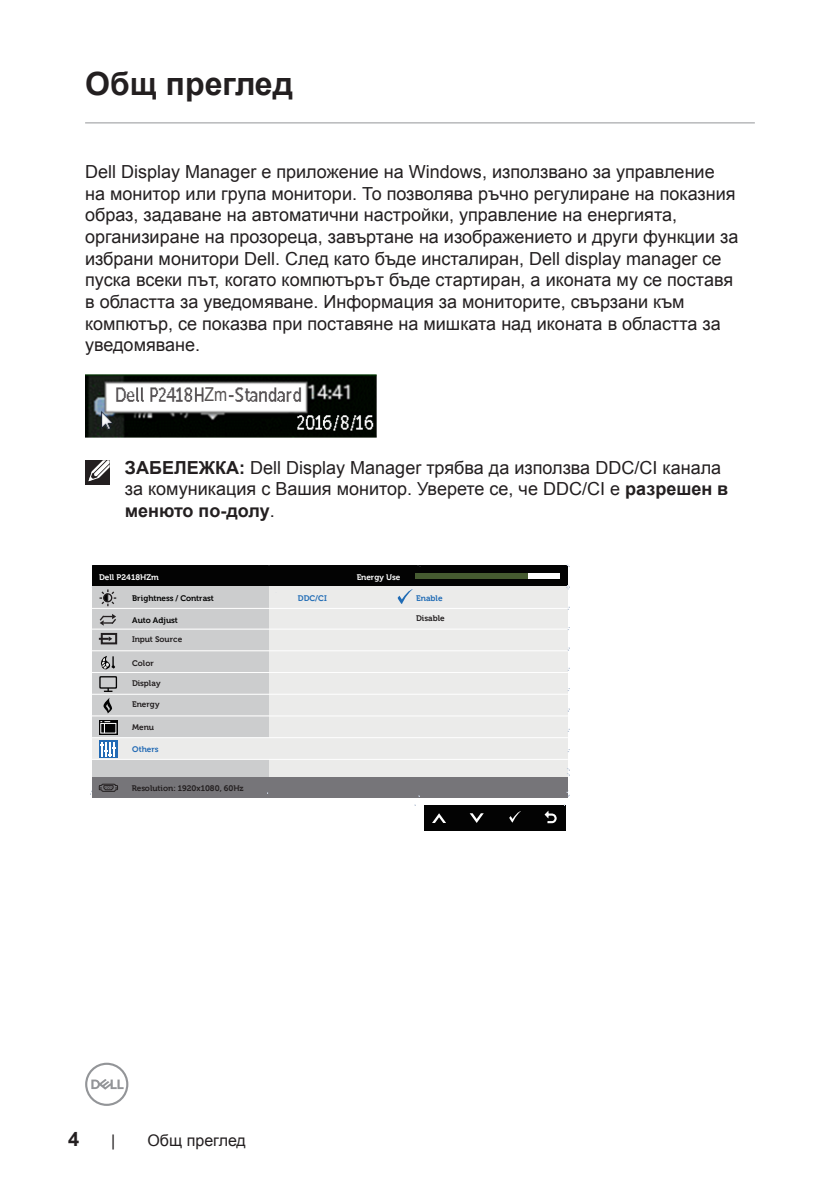
<style>
.page{position:relative;width:840px;height:1191px;background:#fff}
.page>*{position:absolute;margin:0;border:0;box-sizing:border-box;transform-origin:0 0}
.Contents{font:700 32px "Arial";color:#231f20}
.pages{font:700 20px "Arial";color:#231f20}
.t1{font:19.2px "Arial Narrow";color:#575353}
.text{font:18px/21.6px "Arial";color:#231f20}
.pages-2{font:16px "Arial";color:#231f20}
.t2{font:700 8.2px "Museo For Dell";color:#231f20}
.t3{font:700 8.2px "Museo For Dell";color:#030303}
.t4{font:700 8.2px "Museo For Dell";color:#fff}
.t5{font:700 8.2px "Museo For Dell";color:#1f6bb5}
.t6{font:700 8.2px "Museo For Dell";letter-spacing:.005em;color:#226ab4}
.s1{font-weight:700}
</style>
<div class="page">
<svg style="left:85px;top:1062px;width:43px;height:44px"></svg>
<hr style="left:85px;top:122px;width:669px;height:1px;background:#939598">
<img style="left:85px;top:374px;width:291px;height:63px">
<div style="left:85px;top:460px;width:24px;height:25px;background:#231f20"></div>
<svg style="left:88px;top:460px;width:22px;height:22px"></svg>
<div style="left:424px;top:805px;width:141px;height:25px;background:#030303"></div>
<svg style="left:432px;top:813px;width:14px;height:10px"></svg>
<svg style="left:469px;top:813px;width:14px;height:10px"></svg>
<svg style="left:544px;top:810px;width:12px;height:13px"></svg>
<svg style="left:509px;top:811px;width:11px;height:11px"></svg>
<div style="left:92px;top:565px;width:475px;height:21px;background:#030303"></div>
<div style="left:267px;top:586px;width:300px;height:207px;background:#ebebea"></div>
<div style="left:415px;top:574px;width:144px;height:5px;background:#fff"></div>
<div style="left:415px;top:574px;width:113px;height:5px;background:#465b31"></div>
<div style="left:92px;top:586px;width:177px;height:191px;background:#cccdce"></div>
<div style="left:92px;top:738px;width:176px;height:21px;background:#ebebea"></div>
<svg style="left:99px;top:741px;width:18px;height:17px"></svg>
<svg style="left:100px;top:742px;width:16px;height:14px"></svg>
<div style="left:99px;top:720px;width:18px;height:14px;background:#030303"></div>
<div style="left:100px;top:723px;width:16px;height:10px;border:1px solid #fff"></div>
<svg style="left:100px;top:721px;width:10px;height:12px"></svg>
<div style="left:99px;top:676px;width:18px;height:13px;border:1px solid #030303"></div>
<svg style="left:99px;top:614px;width:17px;height:11px"></svg>
<svg style="left:101px;top:656px;width:14px;height:14px"></svg>
<svg style="left:102px;top:688px;width:10px;height:25px"></svg>
<hr style="left:91px;top:650px;width:476px;height:1px;background:#fff">
<hr style="left:91px;top:628px;width:476px;height:1px;background:#fff">
<hr style="left:91px;top:672px;width:476px;height:1px;background:#fff">
<hr style="left:91px;top:608px;width:476px;height:1px;background:#fff">
<hr style="left:91px;top:694px;width:476px;height:1px;background:#fff">
<hr style="left:91px;top:715px;width:476px;height:1px;background:#fff">
<hr style="left:91px;top:737px;width:476px;height:1px;background:#fff">
<hr style="left:91px;top:759px;width:476px;height:1px;background:#fff">
<svg style="left:99px;top:589px;width:17px;height:17px"></svg>
<div style="left:92px;top:777px;width:475px;height:21px;background:#767579"></div>
<svg style="left:99px;top:783px;width:19px;height:9px"></svg>
<div style="left:101px;top:633px;width:16px;height:11px;border:2px solid #231f20"></div>
<svg style="left:99px;top:636px;width:13px;height:5px"></svg>
<svg style="left:567px;top:767px;width:2px;height:9px"></svg>
<svg style="left:397px;top:589px;width:15px;height:15px"></svg>
<p class="Contents" style="left:85px;top:63px;width:209px">Общ преглед</p>
<p class="text" style="left:85px;top:161px;width:654px">Dell Display Manager е приложение на Windows, използвано за управление на монитор или група монитори. То позволява ръчно регулиране на показния образ, задаване на автоматични настройки, управление на енергията, организиране на прозореца, завъртане на изображението и други функции за избрани монитори Dell. След като бъде инсталиран, Dell display manager се пуска всеки път, когато компютърът бъде стартиран, а иконата му се поставя в областта за уведомяване. Информация за мониторите, свързани към компютър, се показва при поставяне на мишката над иконата в областта за уведомяване.</p>
<p class="t1" style="left:204px;top:380px;width:24px">Zm</p>
<p class="text" style="left:125px;top:457px;width:604px"><span class="s1">ЗАБЕЛЕЖКА:</span> Dell Display Manager трябва да използва DDC/CI канала за комуникация с Вашия монитор. Уверете се, че DDC/CI е <span class="s1">разрешен в менюто по-долу</span>.</p>
<p class="t4" style="left:99px;top:572px;width:61px">Dell P2418HZm</p>
<p class="t4" style="left:356px;top:572px;width:45px">Energy Use</p>
<p class="t3" style="left:132px;top:593px;width:83px">Brightness / Contrast</p>
<p class="t3" style="left:132px;top:615px;width:47px">Auto Adjust</p>
<p class="t2" style="left:132px;top:634px;width:52px">Input Source</p>
<p class="t2" style="left:132px;top:658px;width:23px">Color</p>
<p class="t2" style="left:132px;top:678px;width:30px">Display</p>
<p class="t2" style="left:132px;top:699px;width:29px">Energy</p>
<p class="t2" style="left:132px;top:722px;width:23px">Menu</p>
<p class="t6" style="left:132px;top:744px;width:28px">Others</p>
<p class="t2" style="left:132px;top:783px;width:113px">Resolution: 1920x1080, 60Hz</p>
<p class="t5" style="left:298px;top:593px;width:30px">DDC/CI</p>
<p class="t5" style="left:416px;top:593px;width:28px">Enable</p>
<p class="t2" style="left:416px;top:614px;width:30px">Disable</p>
<p class="pages" style="left:68px;top:1125px;width:13px">4</p>
<p class="pages-2" style="left:111px;top:1129px;width:6px">|</p>
<p class="pages-2" style="left:147px;top:1129px;width:100px">Общ преглед</p>
</div>
